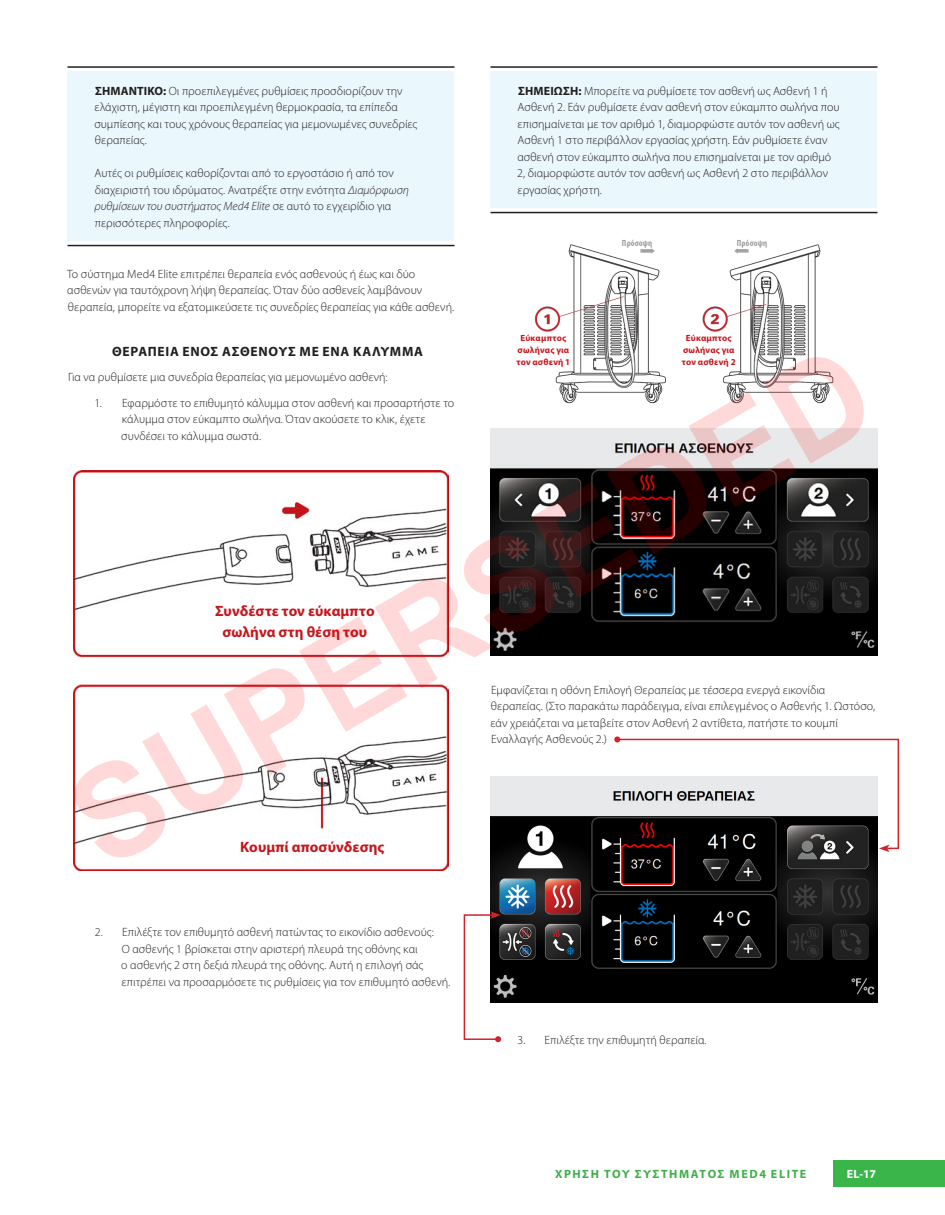
<style>
.page{position:relative;width:945px;height:1215px;background:#fff}
.page>*{position:absolute;margin:0;border:0;box-sizing:border-box;transform-origin:0 0}
.t1{font:700 130.5px "Arial";color:rgb(255 0 0/.15)}
.Callout_Center_Orang{font:700 15px/21px "Myriad Pro";letter-spacing:.005em;color:#c5161d;text-align:center}
.Heading_3{font:700 13.5px "Myriad Pro";letter-spacing:.05em;color:#231f20}
.Important{font:300 12px/16.5px "Myriad Pro";letter-spacing:.005em;color:#231f20}
.Body_Text{font:300 12px/16.5px "Myriad Pro";letter-spacing:.005em;color:#231f20}
.t2{font:700 12px "Myriad Pro";letter-spacing:.13em;color:#40ae49}
.t3{font:700 12px "Myriad Pro";color:#fff}
.Callout_Center_Orang-2{font:700 9px/12px "Myriad Pro";letter-spacing:.025em;color:#c5161d;text-align:center}
.callout{font:700 condensed 9px "Myriad Pro";letter-spacing:.015em;color:#a0a0a0}
.s1{font-weight:700}
.s2{font-style:italic}
</style>
<div class="page">
<div style="left:833px;top:1160px;width:112px;height:27px;background:#3ab54a"></div>
<div style="left:68px;top:71px;width:386px;height:169px;background:#eaf7fd"></div>
<hr style="left:68px;top:66px;width:386px;height:2px;background:#231f20">
<hr style="left:68px;top:245px;width:386px;height:1px;background:#231f20">
<img style="left:74px;top:471px;width:374px;height:399px">
<div style="left:490px;top:71px;width:388px;height:136px;background:#eaf7fd"></div>
<hr style="left:490px;top:66px;width:388px;height:2px;background:#231f20">
<hr style="left:490px;top:212px;width:388px;height:1px;background:#231f20">
<img style="left:534px;top:244px;width:300px;height:160px">
<img style="left:491px;top:429px;width:387px;height:226px">
<img style="left:490px;top:776px;width:388px;height:227px">
<svg style="left:614px;top:736px;width:286px;height:116px"></svg>
<svg style="left:463px;top:911px;width:38px;height:131px"></svg>
<p class="Important" style="left:94px;top:82px;width:324px"><span class="s1">ΣΗΜΑΝΤΙΚΟ:</span> Οι προεπιλεγμένες ρυθμίσεις προσδιορίζουν την ελάχιστη, μέγιστη και προεπιλεγμένη θερμοκρασία, τα επίπεδα συμπίεσης και τους χρόνους θεραπείας για μεμονωμένες συνεδρίες θεραπείας.</p>
<p class="Important" style="left:94px;top:165px;width:316px">Αυτές οι ρυθμίσεις καθορίζονται από το εργοστάσιο ή από τον διαχειριστή του ιδρύματος. Ανατρέξτε στην ενότητα <span class="s2">Διαμόρφωση ρυθμίσεων του συστήματος Med4 Elite</span> σε αυτό το εγχειρίδιο για περισσότερες πληροφορίες.</p>
<p class="Body_Text" style="left:67px;top:265px;width:389px">Το σύστημα Med4 Elite επιτρέπει θεραπεία ενός ασθενούς ή έως και δύο ασθενών για ταυτόχρονη λήψη θεραπείας. Όταν δύο ασθενείς λαμβάνουν θεραπεία, μπορείτε να εξατομικεύσετε τις συνεδρίες θεραπείας για κάθε ασθενή.</p>
<p class="Heading_3" style="left:112px;top:342px;width:312px">ΘΕΡΑΠΕΙΑ ΕΝΟΣ ΑΣΘΕΝΟΥΣ ΜΕ ΕΝΑ ΚΑΛΥΜΜΑ</p>
<p class="Body_Text" style="left:68px;top:369px;width:321px">Για να ρυθμίσετε μια συνεδρία θεραπείας για μεμονωμένο ασθενή:</p>
<p class="Important" style="left:121px;top:394px;width:334px;text-indent:-27px">1. Εφαρμόστε το επιθυμητό κάλυμμα στον ασθενή και προσαρτήστε το κάλυμμα στον εύκαμπτο σωλήνα. Όταν ακούσετε το κλικ, έχετε συνδέσει το κάλυμμα σωστά.</p>
<p class="Important" style="left:517px;top:82px;width:324px"><span class="s1">ΣΗΜΕΙΩΣΗ:</span> Μπορείτε να ρυθμίσετε τον ασθενή ως Ασθενή 1 ή Ασθενή 2. Εάν ρυθμίσετε έναν ασθενή στον εύκαμπτο σωλήνα που επισημαίνεται με τον αριθμό 1, διαμορφώστε αυτόν τον ασθενή ως Ασθενή 1 στο περιβάλλον εργασίας χρήστη. Εάν ρυθμίσετε έναν ασθενή στον εύκαμπτο σωλήνα που επισημαίνεται με τον αριθμό 2, διαμορφώστε αυτόν τον ασθενή ως Ασθενή 2 στο περιβάλλον εργασίας χρήστη.</p>
<p class="callout" style="left:622px;top:238px;width:32px">Πρόσοψη</p>
<p class="callout" style="left:737px;top:238px;width:32px">Πρόσοψη</p>
<p class="Callout_Center_Orang-2" style="left:516px;top:331px;width:55px">Εύκαμπτος σωλήνας για τον ασθενή 1</p>
<p class="Callout_Center_Orang-2" style="left:682px;top:332px;width:55px">Εύκαμπτος σωλήνας για τον ασθενή 2</p>
<h1 class="t1" style="left:36px;top:751px;width:901px;rotate:-30deg">SUPERSEDED</h1>
<p class="Callout_Center_Orang" style="left:215px;top:600px;width:161px">Συνδέστε τον εύκαμπτο σωλήνα στη θέση του</p>
<p class="Important" style="left:491px;top:681px;width:386px">Εμφανίζεται η οθόνη Επιλογή Θεραπείας με τέσσερα ενεργά εικονίδια θεραπείας. (Στο παρακάτω παράδειγμα, είναι επιλεγμένος ο Ασθενής 1. Ωστόσο, εάν χρειάζεται να μεταβείτε στον Ασθενή 2 αντίθετα, πατήστε το κουμπί Εναλλαγής Ασθενούς 2.)</p>
<p class="Callout_Center_Orang" style="left:240px;top:836px;width:146px">Κουμπί αποσύνδεσης</p>
<p class="Important" style="left:121px;top:924px;width:330px;text-indent:-26px">2. Επιλέξτε τον επιθυμητό ασθενή πατώντας το εικονίδιο ασθενούς:<br>Ο ασθενής 1 βρίσκεται στην αριστερή πλευρά της οθόνης και<br>ο ασθενής 2 στη δεξιά πλευρά της οθόνης. Αυτή η επιλογή σάς επιτρέπει να προσαρμόσετε τις ρυθμίσεις για τον επιθυμητό ασθενή.</p>
<p class="Important" style="left:518px;top:1032px;width:191px">3. Επιλέξτε την επιθυμητή θεραπεία.</p>
<p class="t2" style="left:555px;top:1166px;width:253px">ΧΡΗΣΗ ΤΟΥ ΣΥΣΤΗΜΑΤΟΣ MED4 ELITE</p>
<p class="t3" style="left:847px;top:1166px;width:31px">EL-17</p>
</div>
